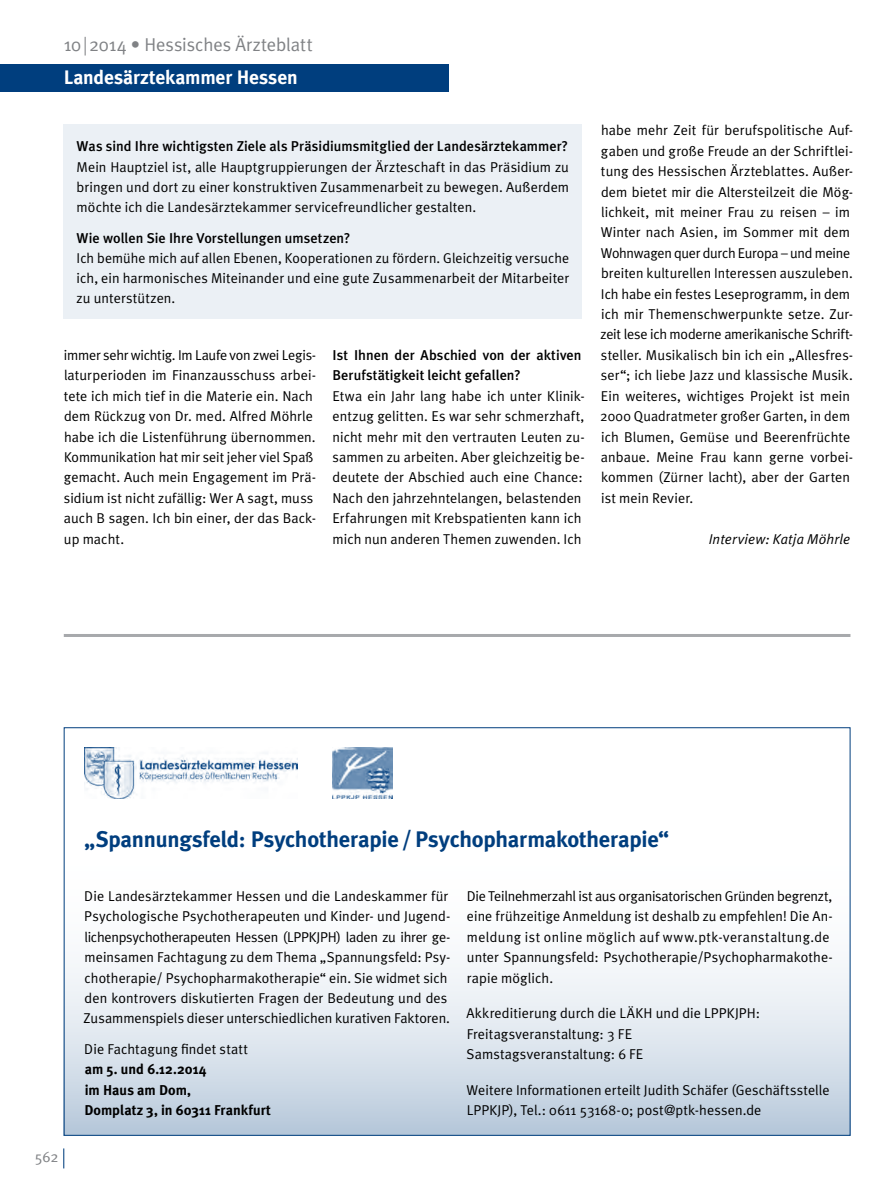
<style>
.page{position:relative;width:893px;height:1191px;background:#fff}
.page>*{position:absolute;margin:0;border:0;box-sizing:border-box;transform-origin:0 0}
.Amtliches_Überschrif{font:700 22.5px "Meta Plus";letter-spacing:-.01em;color:#003e7e}
.t1{font:700 19.5px "Meta Plus";letter-spacing:-.005em;color:#fff}
.t2{font:18.6px "Meta Plus Normal";color:#808285}
.t3{font:15px "Meta Plus Normal";color:#808285}
.Grundtext{font:14.25px/20.4px "Meta Plus Normal";letter-spacing:.005em;color:#000}
.Grundtext-2{font:500 14.25px/20.4px "Meta Plus";color:#000}
.Grundtext-3{font:700 14.25px "Meta Plus";color:#000}
.Grundtext-4{font:italic 14.25px "Meta Plus Normal";letter-spacing:.01em;color:#000}
</style>
<div class="page">
<svg style="left:63px;top:1148px;width:1px;height:20px"></svg>
<svg style="left:85px;top:37px;width:1px;height:18px"></svg>
<div style="left:0;top:64px;width:449px;height:27px;background:#003e7e"></div>
<div style="left:64px;top:124px;width:518px;height:195px;background:#ebf0f5"></div>
<svg style="left:64px;top:829px;width:786px;height:306px"></svg>
<hr style="left:64px;top:634px;width:786px;height:3px;background:#a7a9ac">
<img style="left:332px;top:747px;width:61px;height:52px">
<img style="left:84px;top:747px;width:214px;height:52px">
<p class="t2" style="left:64px;top:34px;width:250px">10 2014 • Hessisches Ärzteblatt</p>
<p class="t1" style="left:64px;top:66px;width:235px">Landesärztekammer Hessen</p>
<p class="Grundtext-2" style="left:77px;top:136px;width:493px">Was sind Ihre wichtigsten Ziele als Präsidiumsmitglied der Landesärztekammer?</p>
<p class="Grundtext" style="left:77px;top:156px;width:494px;text-align:justify">Mein Hauptziel ist, alle Hauptgruppierungen der Ärzteschaft in das Präsidium zu bringen und dort zu einer konstruktiven Zusammenarbeit zu bewegen. Außerdem möchte ich die Landesärztekammer servicefreundlicher gestalten.</p>
<p class="Grundtext-2" style="left:77px;top:227px;width:275px">Wie wollen Sie Ihre Vorstellungen umsetzen?</p>
<p class="Grundtext" style="left:77px;top:247px;width:494px;text-align:justify">Ich bemühe mich auf allen Ebenen, Kooperationen zu fördern. Gleichzeitig versuche ich, ein harmonisches Miteinander und eine gute Zusammenarbeit der Mitarbeiter zu unterstützen.</p>
<p class="Grundtext" style="left:64px;top:344px;width:254px">immer sehr wichtig. Im Laufe von zwei Legis&shy;laturperioden im Finanzausschuss arbei&shy;tete ich mich tief in die Materie ein. Nach dem Rückzug von Dr. med. Alfred Möhrle habe ich die Listenführung übernommen.<br>Kommunikation hat mir seit jeher viel Spaß gemacht. Auch mein Engagement im Prä&shy;sidium ist nicht zufällig: Wer A sagt, muss auch B sagen. Ich bin einer, der das Back&shy;up macht.</p>
<p class="Grundtext-2" style="left:332px;top:344px;width:251px">Ist Ihnen der Abschied von der aktiven<br>Berufstätigkeit leicht gefallen?</p>
<p class="Grundtext" style="left:332px;top:385px;width:254px">Etwa ein Jahr lang habe ich unter Klinik&shy;entzug gelitten. Es war sehr schmerzhaft, nicht mehr mit den vertrauten Leuten zu&shy;sammen zu arbeiten. Aber gleichzeitig be&shy;deutete der Abschied auch eine Chance:<br>Nach den jahrzehntelangen, belastenden Erfahrungen mit Krebspatienten kann ich mich nun anderen Themen zuwenden. Ich</p>
<p class="Grundtext" style="left:600px;top:120px;width:254px">habe mehr Zeit für berufspolitische Auf&shy;gaben und große Freude an der Schriftlei&shy;tung des Hessischen Ärzteblattes. Außer&shy;dem bietet mir die Altersteilzeit die Mög&shy;lichkeit, mit meiner Frau zu reisen – im Winter nach Asien, im Sommer mit dem Wohnwagen quer durch Europa – und meine breiten kulturellen Interessen auszuleben.<br>Ich habe ein festes Leseprogramm, in dem ich mir Themenschwerpunkte setze. Zur&shy;zeit lese ich moderne amerikanische Schrift&shy;steller. Musikalisch bin ich ein „Allesfres&shy;ser“; ich liebe Jazz und klassische Musik.<br>Ein weiteres, wichtiges Projekt ist mein 2000 Quadratmeter großer Garten, in dem ich Blumen, Gemüse und Beerenfrüchte anbaue. Meine Frau kann gerne vorbei&shy;kommen (Zürner lacht), aber der Garten ist mein Revier.</p>
<p class="Grundtext-4" style="left:709px;top:530px;width:143px">Interview: Katja Möhrle</p>
<p class="Amtliches_Überschrif" style="left:84px;top:826px;width:586px">„Spannungsfeld: Psychotherapie / Psychopharmakotherapie“</p>
<p class="t3" style="left:35px;top:1148px;width:25px">562</p>
<p class="Grundtext" style="left:84px;top:885px;width:368px">Die Landesärztekammer Hessen und die Landeskammer für Psychologische Psychotherapeuten und Kinder- und Jugend&shy;lichenpsychotherapeuten Hessen (LPPKJPH) laden zu ihrer ge&shy;meinsamen Fachtagung zu dem Thema „Spannungsfeld: Psy&shy;chotherapie/ Psychopharmakotherapie“ ein. Sie widmet sich den kontrovers diskutierten Fragen der Bedeutung und des Zusammenspiels dieser unterschiedlichen kurativen Faktoren.</p>
<p class="Grundtext" style="left:84px;top:1038px;width:165px">Die Fachtagung findet statt</p>
<p class="Grundtext-3" style="left:85px;top:1061px;width:123px">am 5. und 6.12.2014</p>
<p class="Grundtext-3" style="left:85px;top:1081px;width:108px">im Haus am Dom,</p>
<p class="Grundtext-3" style="left:84px;top:1102px;width:188px">Domplatz 3, in 60311 Frankfurt</p>
<p class="Grundtext" style="left:467px;top:885px;width:368px">Die Teilnehmerzahl ist aus organisatorischen Gründen begrenzt, eine frühzeitige Anmeldung ist deshalb zu empfehlen! Die An&shy;meldung ist online möglich auf www.ptk-veranstaltung.de unter Spannungsfeld: Psychotherapie/Psychopharmakothe&shy;rapie möglich.</p>
<p class="Grundtext" style="left:466px;top:1003px;width:295px">Akkreditierung durch die LÄKH und die LPPKJPH:</p>
<p class="Grundtext" style="left:467px;top:1023px;width:167px">Freitagsveranstaltung: 3 FE</p>
<p class="Grundtext" style="left:467px;top:1043px;width:178px">Samstagsveranstaltung: 6 FE</p>
<p class="Grundtext" style="left:467px;top:1079px;width:365px">Weitere Informationen erteilt Judith Schäfer (Geschäftsstelle<br>LPPKJP), Tel.: 0611 53168-0; post@ptk-hessen.de</p>
</div>
